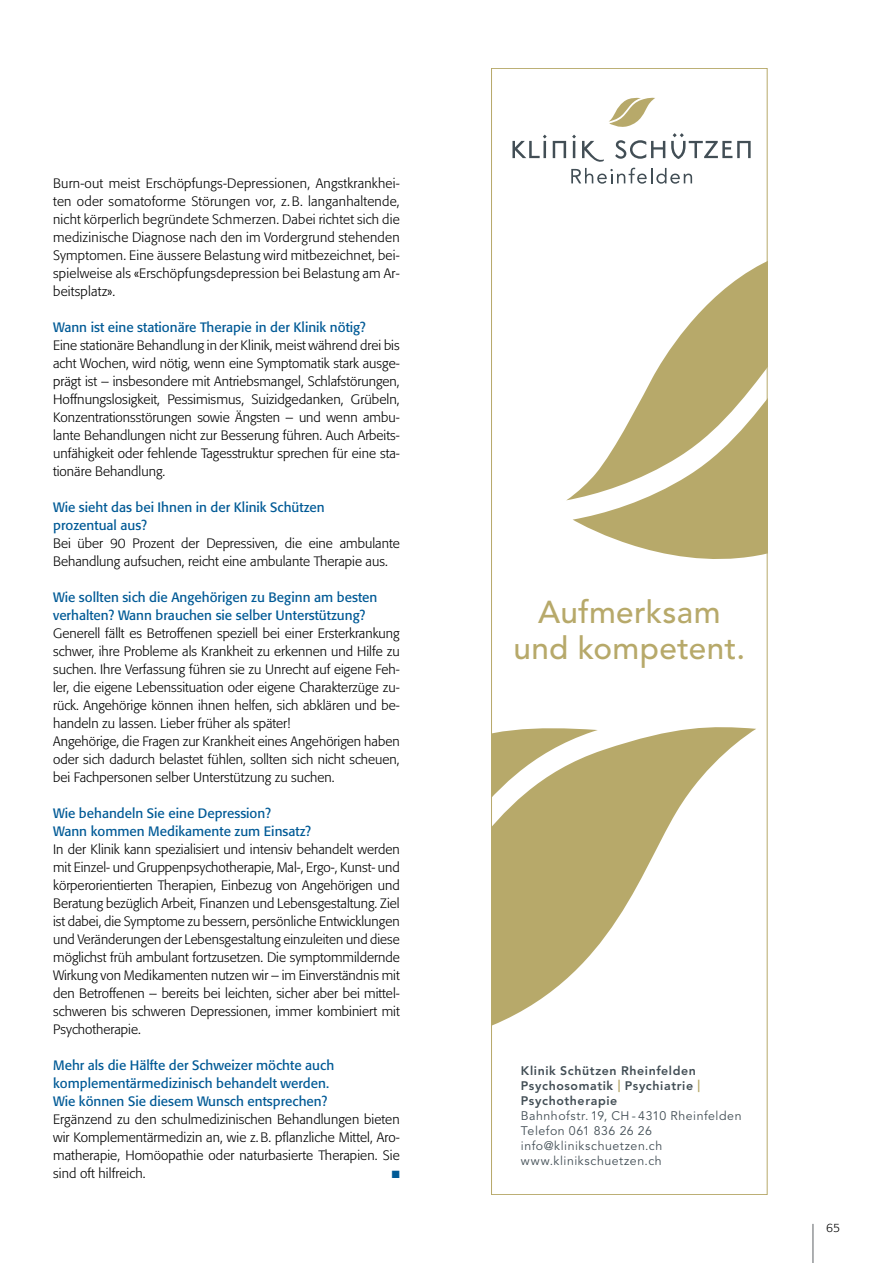
<style>
.page{position:relative;width:893px;height:1263px;background:#fff}
.page>*{position:absolute;margin:0;border:0;box-sizing:border-box;transform-origin:0 0}
.t1{font:500 31.5px/36px "Avenir LT Std";letter-spacing:.01em;color:#b7a96a;text-align:center}
.t2{font:300 13.5px/18px "Formata Pro";color:#000;text-align:justify}
.t3{font:13.5px/18px "Formata Pro";color:#005a96}
.t4{font:12.3px/15px "Avenir LT Std";letter-spacing:.04em;color:#424e55}
.t5{font:800 12.3px/15px "Avenir LT Std";letter-spacing:.05em;color:#424e55}
.t6{font:300 12px "Formata Pro";color:#000}
.t7{font:10.5px "Zapf Dingbats Std";color:#005a96}
.s1{color:#b7a96a}
</style>
<div class="page">
<hr style="left:812px;top:1224px;width:2px;height:39px;background:#939598">
<svg style="left:491px;top:725px;width:265px;height:340px"></svg>
<svg style="left:491px;top:726px;width:107px;height:262px;background:#c0b47e"></svg>
<svg style="left:573px;top:500px;width:194px;height:78px;fill:#b7a96a"></svg>
<svg style="left:567px;top:238px;width:200px;height:262px"></svg>
<svg style="left:512px;top:135px;width:35px;height:23px"></svg>
<svg style="left:553px;top:98px;width:198px;height:86px"></svg>
<p class="t2" style="left:53px;top:174px;width:348px">Burn-out meist Erschöpfungs-Depressionen, Angstkrankhei&shy;ten oder somatoforme Störungen vor, z. B. langanhaltende, nicht körperlich begründete Schmerzen. Dabei richtet sich die medizinische Diagnose nach den im Vordergrund stehenden Symptomen. Eine äussere Belastung wird mitbezeichnet, bei&shy;spielweise als «Erschöpfungsdepression bei Belastung am Ar&shy;beitsplatz».</p>
<p class="t3" style="left:53px;top:318px;width:314px">Wann ist eine stationäre Therapie in der Klinik nötig?</p>
<p class="t2" style="left:53px;top:336px;width:348px">Eine stationäre Behandlung in der Klinik, meist während drei bis acht Wochen, wird nötig, wenn eine Symptomatik stark ausge&shy;prägt ist – insbesondere mit Antriebsmangel, Schlafstörungen, Hoffnungslosigkeit, Pessimismus, Suizidgedanken, Grübeln, Konzentrationsstörungen sowie Ängsten – und wenn ambu&shy;lante Behandlungen nicht zur Besserung führen. Auch Arbeits&shy;unfähigkeit oder fehlende Tagesstruktur sprechen für eine sta&shy;tionäre Behandlung.</p>
<p class="t3" style="left:53px;top:498px;width:273px">Wie sieht das bei Ihnen in der Klinik Schützen prozentual aus?</p>
<p class="t2" style="left:53px;top:534px;width:348px">Bei über 90 Prozent der Depressiven, die eine ambulante<br>Behandlung aufsuchen, reicht eine ambulante Therapie aus.</p>
<p class="t3" style="left:53px;top:588px;width:326px">Wie sollten sich die Angehörigen zu Beginn am besten verhalten? Wann brauchen sie selber Unterstützung?</p>
<p class="t2" style="left:53px;top:624px;width:348px;text-align:left">Generell fällt es Betroffenen speziell bei einer Ersterkrankung schwer, ihre Probleme als Krankheit zu erkennen und Hilfe zu suchen. Ihre Verfassung führen sie zu Unrecht auf eigene Feh&shy;ler, die eigene Lebenssituation oder eigene Charakterzüge zu&shy;rück. Angehörige können ihnen helfen, sich abklären und be&shy;handeln zu lassen. Lieber früher als später!<br>Angehörige, die Fragen zur Krankheit eines Angehörigen haben oder sich dadurch belastet fühlen, sollten sich nicht scheuen, bei Fachpersonen selber Unterstützung zu suchen.</p>
<p class="t3" style="left:53px;top:804px;width:260px">Wie behandeln Sie eine Depression?<br>Wann kommen Medikamente zum Einsatz?</p>
<p class="t2" style="left:53px;top:840px;width:348px">In der Klinik kann spezialisiert und intensiv behandelt werden mit Einzel- und Gruppenpsychotherapie, Mal-, Ergo-, Kunst- und körperorientierten Therapien, Einbezug von Angehörigen und Beratung bezüglich Arbeit, Finanzen und Lebensgestaltung. Ziel ist dabei, die Symptome zu bessern, persönliche Entwicklungen und Veränderungen der Lebensgestaltung einzuleiten und diese möglichst früh ambulant fortzusetzen. Die symptommildernde Wirkung von Medikamenten nutzen wir – im Einverständnis mit den Betroffenen – bereits bei leichten, sicher aber bei mittel&shy;schweren bis schweren Depressionen, immer kombiniert mit Psychotherapie.</p>
<p class="t3" style="left:53px;top:1056px;width:283px">Mehr als die Hälfte der Schweizer möchte auch komplementärmedizinisch behandelt werden.<br>Wie können Sie diesem Wunsch entsprechen?</p>
<p class="t2" style="left:53px;top:1110px;width:348px">Ergänzend zu den schulmedizinischen Behandlungen bieten wir Komplementärmedizin an, wie z.B. pflanzliche Mittel, Aro&shy;matherapie, Homöopathie oder naturbasierte Therapien. Sie sind oft hilfreich.</p>
<p class="t7" style="left:392px;top:1169px;width:9px">■</p>
<h1 class="t1" style="left:514px;top:595px;width:233px">Aufmerksam und kompetent.</h1>
<p class="t5" style="left:521px;top:1063px;width:181px">Klinik Schützen Rheinfelden<br>Psychosomatik <span class="s1">|</span> Psychiatrie <span class="s1">|<br></span>Psychotherapie</p>
<p class="t4" style="left:521px;top:1109px;width:222px">Bahnhofstr. 19, CH - 4310 Rheinfelden<br>Telefon 061 836 26 26 info@klinikschuetzen.ch www.klinikschuetzen.ch</p>
<p class="t6" style="left:826px;top:1220px;width:15px">65</p>
</div>
